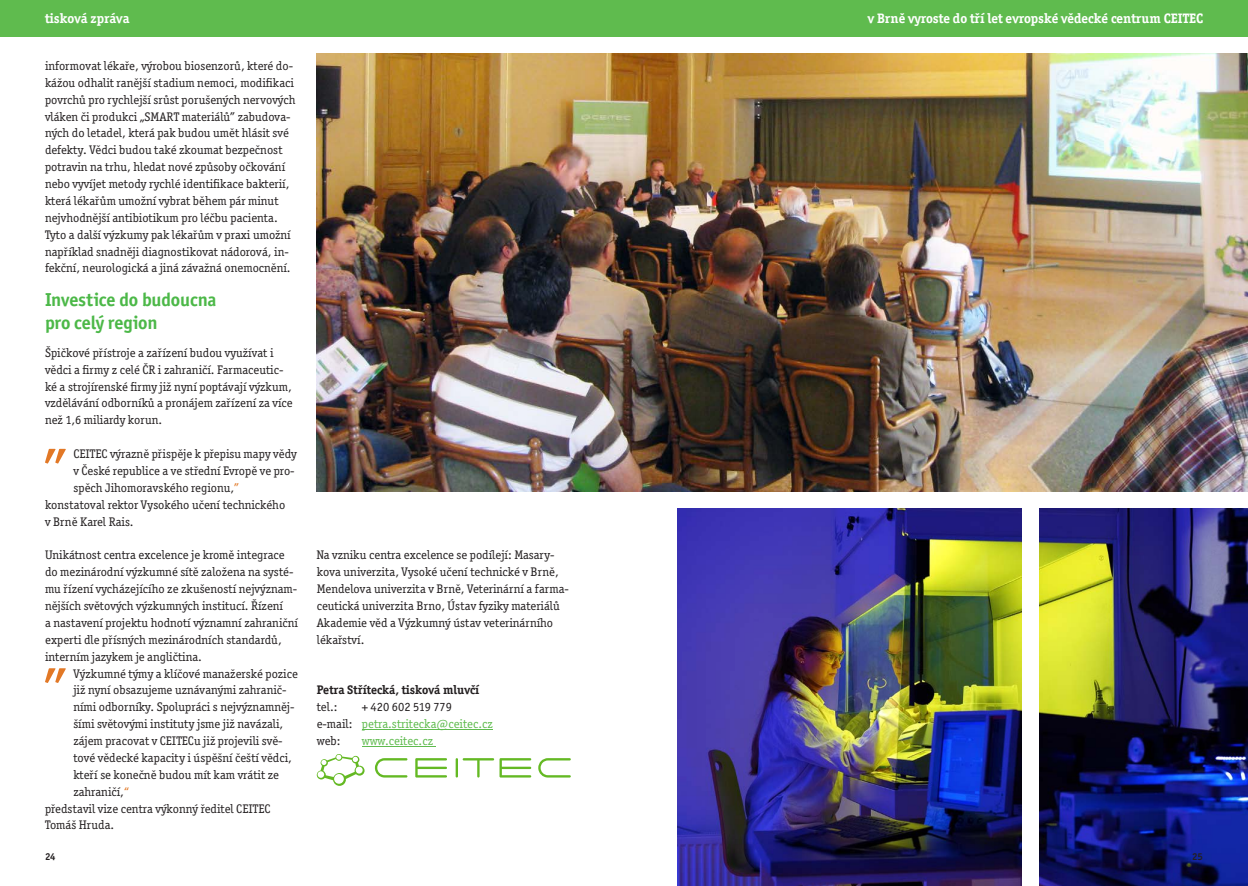
<style>
.page{position:relative;width:1248px;height:886px;background:#fff}
.page>*{position:absolute;margin:0;border:0;box-sizing:border-box;transform-origin:0 0}
.t1{font:61.75px "Officina Serif Itc TOT";color:#e27826}
.t2{font:700 18.75px/22.5px "Officina Sans Itc TOT";letter-spacing:-.01em;color:#4cb848}
.t3{font:700 13.75px "Officina Serif Itc TOT";color:#fff}
.t4{font:12.5px/16.9px "Officina Serif Itc TOT";color:#231f20}
.t5{font:12.5px/16.9px "Officina Serif Itc TOT";color:#5fbb4e}
.t6{font:700 12.5px "Officina Serif Itc TOT";color:#231f20}
.t7{font:700 10px "Officina Serif Itc TOT";color:#231f20}
.s1{color:#e27826}
.s2{color:#231f20}
</style>
<div class="page">
<div style="left:624px;top:0;width:623px;height:36px;background:#5fbb4e"></div>
<div style="left:0;top:0;width:624px;height:36px;background:#5fbb4e"></div>
<hr style="left:362px;top:729px;width:130px;height:1px;background:#5fbb4e">
<hr style="left:362px;top:746px;width:73px;height:1px;background:#5fbb4e">
<img style="left:317px;top:53px;width:930px;height:439px">
<svg style="left:317px;top:754px;width:47px;height:32px"></svg>
<svg style="left:375px;top:758px;width:195px;height:19px"></svg>
<img style="left:677px;top:509px;width:344px;height:377px">
<img style="left:1039px;top:509px;width:208px;height:377px">
<p class="t3" style="left:45px;top:10px;width:86px">tisková zpráva</p>
<p class="t3" style="left:867px;top:10px;width:336px">v Brně vyroste do tří let evropské vědecké centrum CEITEC</p>
<p class="t4" style="left:45px;top:57px;width:252px">informovat lékaře, výrobou biosenzorů, které do&shy;kážou odhalit ranější stadium nemoci, modifikaci povrchů pro rychlejší srůst porušených nervových vláken či produkci „SMART materiálů” zabudova&shy;ných do letadel, která pak budou umět hlásit své defekty. Vědci budou také zkoumat bezpečnost potravin na trhu, hledat nové způsoby očkování nebo vyvíjet metody rychlé identifikace bakterií, která lékařům umožní vybrat během pár minut nejvhodnější antibiotikum pro léčbu pacienta.<br>Tyto a další výzkumy pak lékařům v praxi umožní například snadněji diagnostikovat nádorová, in&shy;fekční, neurologická a jiná závažná onemocnění.</p>
<h2 class="t2" style="left:45px;top:288px;width:173px">Investice do budoucna pro celý region</h2>
<p class="t4" style="left:45px;top:344px;width:249px">Špičkové přístroje a zařízení budou využívat i vědci a firmy z celé ČR i zahraničí. Farmaceutic&shy;ké a strojírenské firmy již nyní poptávají výzkum, vzdělávání odborníků a pronájem zařízení za více než 1,6 miliardy korun.</p>
<h1 class="t1" style="left:43px;top:435px;width:26px">”</h1>
<p class="t4" style="left:73px;top:446px;width:225px">CEITEC výrazně přispěje k přepisu mapy vědy</p>
<p class="t4" style="left:73px;top:462px;width:223px">v České republice a ve střední Evropě ve pro-</p>
<p class="t4" style="left:73px;top:479px;width:167px">spěch Jihomoravského regionu,<span class="s1">”</span></p>
<p class="t4" style="left:45px;top:496px;width:242px">konstatoval rektor Vysokého učení technického</p>
<p class="t4" style="left:45px;top:513px;width:90px">v Brně Karel Rais.</p>
<p class="t4" style="left:45px;top:547px;width:254px">Unikátnost centra excelence je kromě integrace do mezinárodní výzkumné sítě založena na systé&shy;mu řízení vycházejícího ze zkušeností nejvýznam&shy;nějších světových výzkumných institucí. Řízení<br>a nastavení projektu hodnotí významní zahraniční experti dle přísných mezinárodních standardů, interním jazykem je angličtina.</p>
<h1 class="t1" style="left:43px;top:655px;width:26px">”</h1>
<p class="t4" style="left:73px;top:665px;width:226px">Výzkumné týmy a klíčové manažerské pozice</p>
<p class="t4" style="left:73px;top:682px;width:215px">již nyní obsazujeme uznávanými zahranič-</p>
<p class="t4" style="left:73px;top:699px;width:223px">ními odborníky. Spolupráci s nejvýznamněj-</p>
<p class="t4" style="left:73px;top:716px;width:211px">šími světovými instituty jsme již navázali,</p>
<p class="t4" style="left:73px;top:732px;width:211px">zájem pracovat v CEITECu již projevili svě-</p>
<p class="t4" style="left:73px;top:749px;width:220px">tové vědecké kapacity i úspěšní čeští vědci,</p>
<p class="t4" style="left:73px;top:766px;width:207px">kteří se konečně budou mít kam vrátit ze</p>
<p class="t4" style="left:73px;top:783px;width:57px">zahraničí,<span class="s1">“</span></p>
<p class="t4" style="left:45px;top:800px;width:227px">představil vize centra výkonný ředitel CEITEC</p>
<p class="t4" style="left:45px;top:817px;width:71px">Tomáš Hruda.</p>
<p class="t4" style="left:317px;top:547px;width:253px">Na vzniku centra excelence se podílejí: Masary&shy;kova univerzita, Vysoké učení technické v Brně, Mendelova univerzita v Brně, Veterinární a farma&shy;ceutická univerzita Brno, Ústav fyziky materiálů Akademie věd a Výzkumný ústav veterinárního lékařství.</p>
<p class="t6" style="left:317px;top:682px;width:164px">Petra Střítecká, tisková mluvčí</p>
<p class="t4" style="left:317px;top:699px;width:22px">tel.:</p>
<p class="t5" style="left:317px;top:699px;width:177px;text-indent:45px"><span class="s2">+ 420 602 519 779<br>e-mail:</span> petra.stritecka@ceitec.cz <span class="s2">web:</span></p>
<p class="t5" style="left:362px;top:732px;width:73px">www.ceitec.cz</p>
<p class="t7" style="left:45px;top:850px;width:12px">24</p>
<p class="t7" style="left:1192px;top:850px;width:12px">25</p>
</div>
